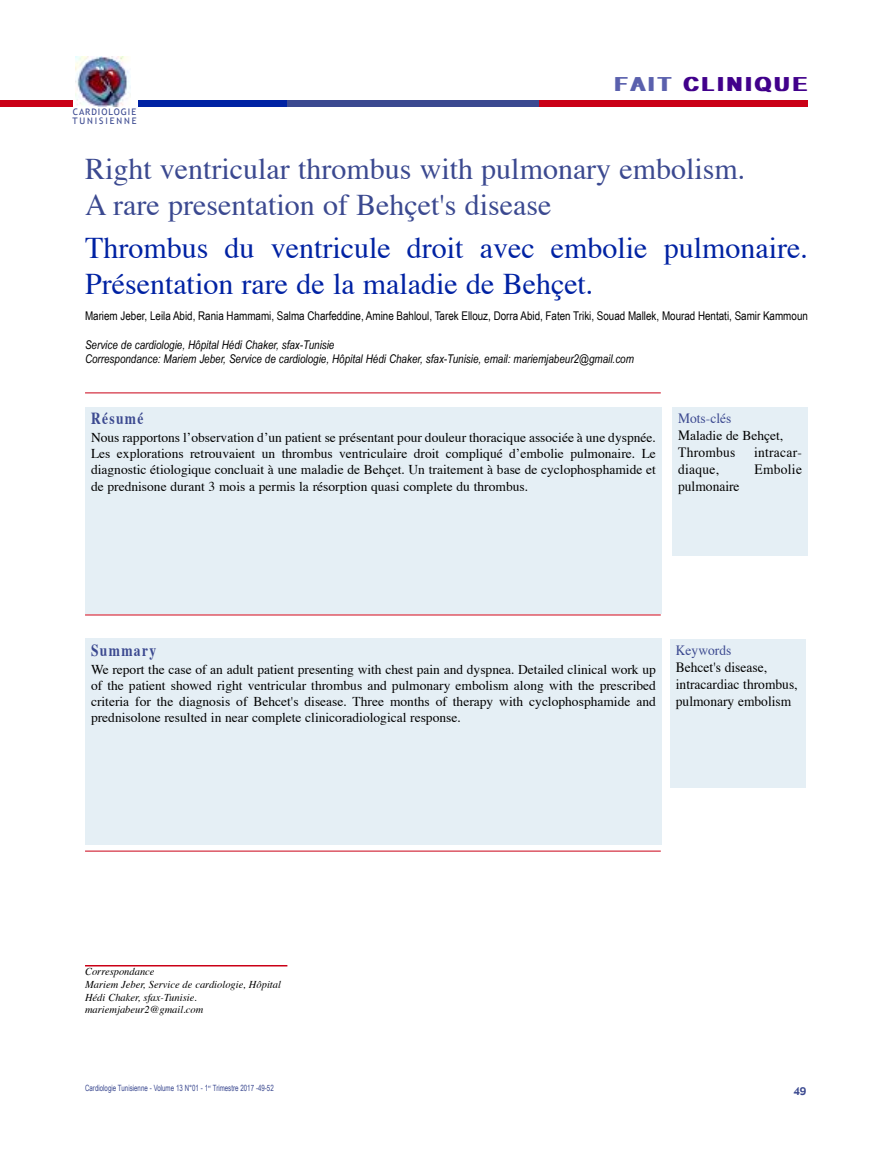
<style>
.page{position:relative;width:893px;height:1149px;background:#fff}
.page>*{position:absolute;margin:0;border:0;box-sizing:border-box;transform-origin:0 0}
.t1{font:30px/36px "Times";color:#0022a3}
.t2{font:30px/36px "Times";color:#3b4990}
.t3{font:900 19.5px "Arial";letter-spacing:.07em;color:#41008b}
.t4{font:700 16.8px "Times";letter-spacing:.1em;color:#3b4990;scale:.8 1}
.t5{font:14.1px/17px "Times";color:#000;scale:.95 1}
.t6{font:14.1px "Times";letter-spacing:.02em;color:#000;scale:.95 1}
.t7{font:14.1px "Times";color:#3b4990;scale:.95 1}
.t8{font:13.5px/16.2px "Times";color:#000;text-align:justify}
.t9{font:italic 12px/14.4px "Arial Narrow";color:#000}
.t10{font:12px "Arial Narrow";color:#000}
.t11{font:italic 10.5px/12.6px "Times";color:#000}
.t12{font:10.5px "Gadget";color:#3b4990}
.t13{font:9px/9px "Trebuchet MS";letter-spacing:.105em;color:#3b4990}
.t14{font:8.7px "Arial Narrow";color:#3b4990;scale:.87 1}
.s1{color:#5a60ad}
.s2{font-size:14.1px}
</style>
<div class="page">
<div style="left:85px;top:407px;width:577px;height:206px;background:#e5eff5"></div>
<div style="left:85px;top:638px;width:577px;height:206px;background:#e5eff5"></div>
<hr style="left:85px;top:964px;width:202px;height:2px;background:#ca0016">
<div style="left:672px;top:407px;width:136px;height:149px;background:#e5eff5"></div>
<div style="left:670px;top:639px;width:136px;height:149px;background:#e5eff5"></div>
<hr style="left:85px;top:392px;width:576px;height:1px;background:#ca0016">
<hr style="left:85px;top:614px;width:576px;height:1px;background:#ca0016">
<hr style="left:85px;top:850px;width:576px;height:1px;background:#ca0016">
<div style="left:0;top:100px;width:73px;height:6px;background:#ca0016"></div>
<div style="left:138px;top:100px;width:149px;height:6px;background:#0022a3"></div>
<div style="left:287px;top:100px;width:253px;height:6px;background:#3b4990"></div>
<div style="left:539px;top:100px;width:269px;height:6px;background:#ca0016"></div>
<img style="left:75px;top:56px;width:56px;height:50px">
<p class="t13" style="left:72px;top:107px;width:66px">CARDIOLOGIE<br>TUNISIENNE</p>
<h2 class="t3" style="left:614px;top:77px;width:196px"><span class="s1">FAIT</span> CLINIQUE</h2>
<h1 class="t2" style="left:85px;top:153px;width:662px">Right ventricular thrombus with pulmonary embolism.<br>A rare presentation of Behçet's disease</h1>
<h1 class="t1" style="left:85px;top:232px;width:724px">Thrombus du ventricule droit avec embolie pulmonaire.<br>Présentation rare de la maladie de Behçet.</h1>
<p class="t10" style="left:85px;top:308px;width:724px">Mariem Jeber, Leila Abid, Rania Hammami, Salma Charfeddine, Amine Bahloul, Tarek Ellouz, Dorra Abid, Faten Triki, Souad Mallek, Mourad Hentati, Samir Kammoun</p>
<p class="t9" style="left:85px;top:337px;width:550px">Service de cardiologie, Hôpital Hédi Chaker, sfax-Tunisie<br>Correspondance: Mariem Jeber, Service de cardiologie, Hôpital Hédi Chaker, sfax-Tunisie, email: mariemjabeur2@gmail.com</p>
<p class="t4" style="left:91px;top:411px;width:67px">Résumé</p>
<p class="t8" style="left:91px;top:430px;width:566px">Nous rapportons l’observation d’un patient se présentant pour douleur thoracique associée à une dyspnée.<br>Les explorations retrouvaient un thrombus ventriculaire droit compliqué d’embolie pulmonaire. Le diagnostic étiologique concluait à une maladie de Behçet. Un traitement à base de cyclophosphamide et de prednisone durant 3 mois a permis la résorption quasi complete du thrombus.</p>
<p class="t7" style="left:678px;top:412px;width:58px">Mots-clés</p>
<p class="t8" style="left:678px;top:428px;width:107px"><span class="s2">M</span>aladie de Behçet,</p>
<p class="t6" style="left:678px;top:446px;width:62px">Thrombus</p>
<p class="t6" style="left:754px;top:446px;width:52px">intracar-</p>
<p class="t5" style="left:678px;top:461px;width:45px">diaque,</p>
<p class="t6" style="left:755px;top:463px;width:51px">Embolie</p>
<p class="t5" style="left:678px;top:478px;width:66px">pulmonaire</p>
<p class="t4" style="left:91px;top:643px;width:83px">Summary</p>
<p class="t8" style="left:91px;top:661px;width:566px">We report the case of an adult patient presenting with chest pain and dyspnea. Detailed clinical work up of the patient showed right ventricular thrombus and pulmonary embolism along with the prescribed criteria for the diagnosis of Behcet's disease. Three months of therapy with cyclophosphamide and prednisolone resulted in near complete clinicoradiological response.</p>
<p class="t7" style="left:676px;top:644px;width:60px">Keywords</p>
<p class="t5" style="left:676px;top:660px;width:130px">Behcet's disease, intracardiac thrombus, pulmonary embolism</p>
<p class="t11" style="left:85px;top:966px;width:197px">Correspondance<br>Mariem Jeber, Service de cardiologie, Hôpital<br>Hédi Chaker, sfax-Tunisie. mariemjabeur2@gmail.com</p>
<p class="t14" style="left:85px;top:1082px;width:218px">Cardiologie Tunisienne - Volume 13 N°01 - 1<sup>er</sup> Trimestre 2017 -49-52</p>
<p class="t12" style="left:793px;top:1084px;width:15px">49</p>
</div>
